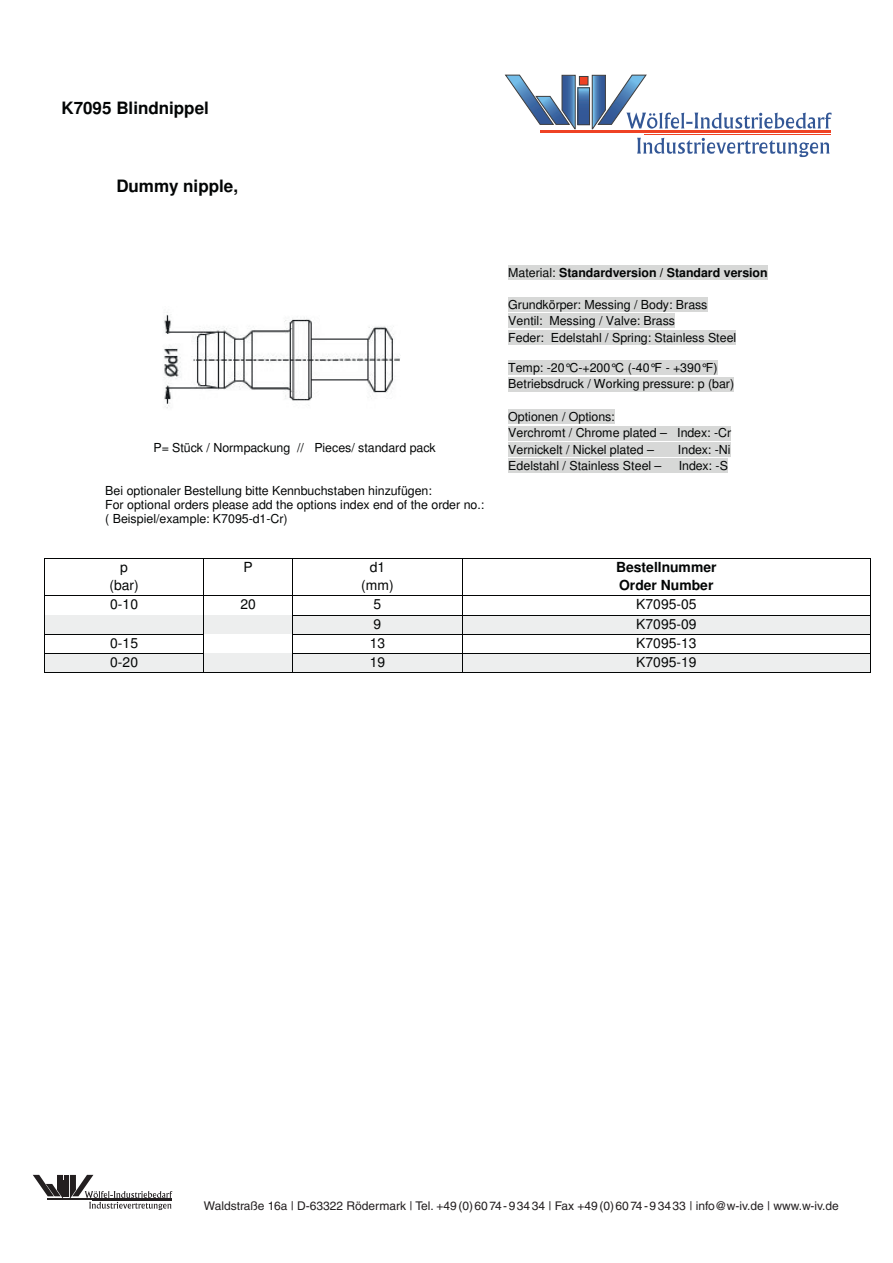
<style>
.page{position:relative;width:893px;height:1263px;background:#fff}
.page>*{position:absolute;margin:0;border:0;box-sizing:border-box;transform-origin:0 0}
.t1{font:700 17.1px "Helvetica";color:#030505}
.t2{font:13.95px/18.3px "Helvetica";color:#030505;text-align:center}
.t3{font:700 13.95px/18.3px "Helvetica";letter-spacing:.005em;color:#030505}
.t4{font:12.45px/16.4px "Helvetica";letter-spacing:-.005em;color:#030505}
.t5{font:700 12.45px "Helvetica";letter-spacing:-.005em;color:#030505}
.t6{font:12px "Helvetica LT Std";color:#231f20}
.s1{color:#fff}
.s2{font-weight:400}
</style>
<div class="page">
<img style="left:164px;top:312px;width:236px;height:96px">
<div style="left:508px;top:265px;width:260px;height:15px;background:#d7d8d7"></div>
<div style="left:508px;top:297px;width:199px;height:15px;background:#d7d8d7"></div>
<div style="left:508px;top:314px;width:167px;height:14px;background:#d7d8d7"></div>
<div style="left:508px;top:330px;width:228px;height:14px;background:#d7d8d7"></div>
<div style="left:508px;top:361px;width:209px;height:14px;background:#d7d8d7"></div>
<div style="left:508px;top:377px;width:226px;height:14px;background:#d7d8d7"></div>
<div style="left:508px;top:409px;width:107px;height:15px;background:#d7d8d7"></div>
<div style="left:508px;top:426px;width:223px;height:14px;background:#d7d8d7"></div>
<div style="left:508px;top:442px;width:223px;height:14px;background:#d7d8d7"></div>
<div style="left:508px;top:459px;width:220px;height:14px;background:#d7d8d7"></div>
<hr style="left:45px;top:558px;width:158px;height:1px;background:#030505">
<hr style="left:204px;top:558px;width:89px;height:1px;background:#030505">
<hr style="left:293px;top:558px;width:169px;height:1px;background:#030505">
<hr style="left:462px;top:558px;width:408px;height:1px;background:#030505">
<hr style="left:44px;top:559px;width:1px;height:37px;background:#030505">
<hr style="left:203px;top:559px;width:1px;height:37px;background:#030505">
<hr style="left:293px;top:559px;width:1px;height:37px;background:#030505">
<hr style="left:462px;top:559px;width:1px;height:37px;background:#030505">
<hr style="left:870px;top:559px;width:1px;height:37px;background:#030505">
<hr style="left:45px;top:596px;width:158px;height:1px;background:#030505">
<hr style="left:204px;top:596px;width:89px;height:1px;background:#030505">
<hr style="left:293px;top:596px;width:169px;height:1px;background:#030505">
<hr style="left:462px;top:596px;width:408px;height:1px;background:#030505">
<div style="left:45px;top:616px;width:158px;height:18px;background:#edeeee"></div>
<div style="left:204px;top:616px;width:88px;height:18px;background:#edeeee"></div>
<div style="left:293px;top:616px;width:169px;height:18px;background:#edeeee"></div>
<div style="left:462px;top:616px;width:408px;height:18px;background:#edeeee"></div>
<hr style="left:45px;top:615px;width:158px;height:1px;background:#edeeee">
<hr style="left:204px;top:615px;width:89px;height:1px;background:#edeeee">
<hr style="left:293px;top:615px;width:169px;height:1px;background:#030505">
<hr style="left:462px;top:615px;width:408px;height:1px;background:#030505">
<hr style="left:45px;top:634px;width:158px;height:1px;background:#030505">
<hr style="left:293px;top:634px;width:169px;height:1px;background:#030505">
<hr style="left:462px;top:634px;width:408px;height:1px;background:#030505">
<div style="left:45px;top:654px;width:158px;height:18px;background:#edeeee"></div>
<div style="left:204px;top:654px;width:88px;height:18px;background:#edeeee"></div>
<div style="left:293px;top:654px;width:169px;height:18px;background:#edeeee"></div>
<div style="left:462px;top:654px;width:408px;height:18px;background:#edeeee"></div>
<hr style="left:45px;top:653px;width:158px;height:1px;background:#030505">
<hr style="left:204px;top:653px;width:89px;height:1px;background:#edeeee">
<hr style="left:293px;top:653px;width:169px;height:1px;background:#030505">
<hr style="left:462px;top:653px;width:408px;height:1px;background:#030505">
<svg style="left:44px;top:596px;width:1px;height:77px"></svg>
<hr style="left:45px;top:672px;width:158px;height:1px;background:#030505">
<svg style="left:203px;top:596px;width:1px;height:77px"></svg>
<hr style="left:204px;top:672px;width:89px;height:1px;background:#030505">
<hr style="left:293px;top:672px;width:169px;height:1px;background:#030505">
<svg style="left:462px;top:597px;width:1px;height:75px"></svg>
<hr style="left:462px;top:672px;width:408px;height:1px;background:#030505">
<svg style="left:870px;top:596px;width:1px;height:77px"></svg>
<svg style="left:33px;top:1175px;width:139px;height:35px"></svg>
<hr style="left:48px;top:1198px;width:124px;height:2px;background:#231f20">
<hr style="left:93px;top:1200px;width:79px;height:1px;background:#231f20">
<svg style="left:637px;top:138px;width:193px;height:19px"></svg>
<svg style="left:504px;top:74px;width:72px;height:56px"></svg>
<svg style="left:591px;top:74px;width:241px;height:56px"></svg>
<svg style="left:579px;top:89px;width:9px;height:34px"></svg>
<div style="left:577px;top:87px;width:13px;height:38px;border:1px solid #3e3e3f"></div>
<div style="left:579px;top:76px;width:9px;height:9px;background:#ef4224"></div>
<div style="left:579px;top:76px;width:9px;height:10px;border:1px solid #3e3e3f"></div>
<hr style="left:540px;top:130px;width:291px;height:3px;background:#ef4224">
<hr style="left:645px;top:134px;width:186px;height:1px;background:#ef4224">
<p class="t1" style="left:62px;top:101px;width:149px">K7095 Blindnippel</p>
<p class="t1" style="left:62px;top:179px;width:178px"><span class="s1">K5000</span> Dummy nipple,</p>
<p class="t4" style="left:153px;top:441px;width:284px">P= Stück / Normpackung // Pieces/ standard pack</p>
<p class="t4" style="left:105px;top:484px;width:380px;line-height:14.1px">Bei optionaler Bestellung bitte Kennbuchstaben hinzufügen:<br>For optional orders please add the options index end of the order no.: ( Beispiel/example: K7095-d1-Cr)</p>
<p class="t5" style="left:508px;top:268px;width:261px"><span class="s2">Material:</span> Standardversion / Standard version</p>
<p class="t4" style="left:508px;top:298px;width:229px">Grundkörper: Messing / Body: Brass<br>Ventil: Messing / Valve: Brass<br>Feder: Edelstahl / Spring: Stainless Steel</p>
<p class="t4" style="left:508px;top:361px;width:227px">Temp: -20°C-+200°C (-40°F - +390°F)<br>Betriebsdruck / Working pressure: p (bar)</p>
<p class="t4" style="left:508px;top:410px;width:224px">Optionen / Options:<br>Verchromt / Chrome plated – Index: -Cr<br>Vernickelt / Nickel plated –</p>
<p class="t4" style="left:678px;top:442px;width:54px">Index: -Ni</p>
<p class="t4" style="left:508px;top:459px;width:155px">Edelstahl / Stainless Steel –</p>
<p class="t4" style="left:679px;top:459px;width:51px">Index: -S</p>
<p class="t2" style="left:109px;top:559px;width:31px">p (bar)</p>
<p class="t2" style="left:243px;top:559px;width:11px">P</p>
<p class="t2" style="left:361px;top:559px;width:34px">d1 (mm)</p>
<p class="t3" style="left:616px;top:559px;width:102px">Bestellnummer<br>Order Number</p>
<p class="t2" style="left:110px;top:596px;width:29px">0-10</p>
<p class="t2" style="left:240px;top:596px;width:17px">20</p>
<p class="t2" style="left:373px;top:596px;width:9px">5</p>
<p class="t2" style="left:636px;top:596px;width:62px">K7095-05</p>
<p class="t2" style="left:373px;top:616px;width:9px">9</p>
<p class="t2" style="left:636px;top:616px;width:62px">K7095-09</p>
<p class="t2" style="left:110px;top:635px;width:29px">0-15</p>
<p class="t2" style="left:370px;top:635px;width:17px">13</p>
<p class="t2" style="left:636px;top:635px;width:62px">K7095-13</p>
<p class="t2" style="left:110px;top:654px;width:29px">0-20</p>
<p class="t2" style="left:370px;top:654px;width:17px">19</p>
<p class="t2" style="left:636px;top:654px;width:62px">K7095-19</p>
<p class="t6" style="left:204px;top:1198px;width:637px">Waldstraße 16a | D-63322 Rödermark | Tel. +49(0)6074-93434 | Fax +49(0)6074-93433 | info@w-iv.de | www.w-iv.de</p>
</div>
